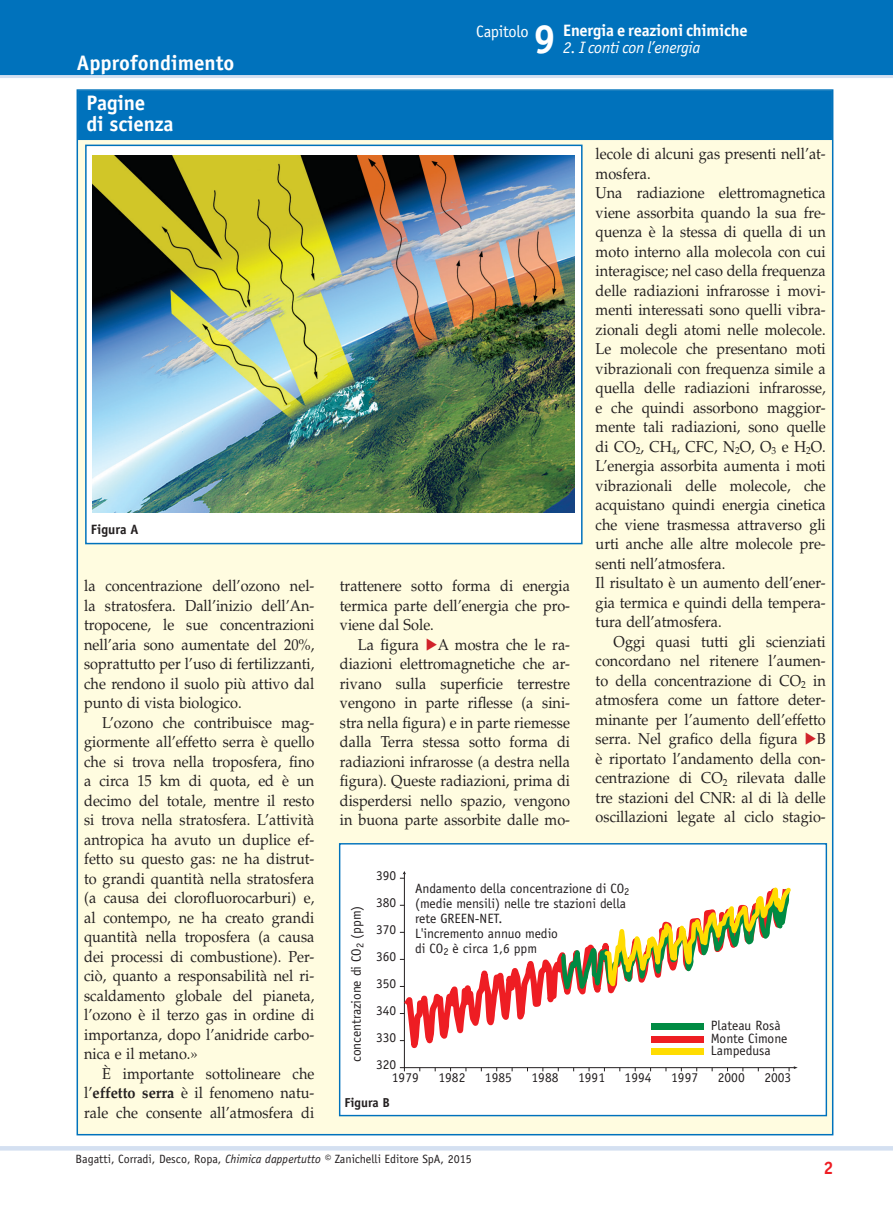
<style>
.page{position:relative;width:893px;height:1212px;background:#fff}
.page>*{position:absolute;margin:0;border:0;box-sizing:border-box;transform-origin:0 0}
.t1{font:700 40.65px "Officina Sans Std";color:#fff}
.t2{font:700 21px/21px "Officina Sans Std";color:#fff}
.t3{font:700 18px "Officina Sans Std";color:#ee1d23}
.t4{font:700 16.5px "Officina Sans Std";letter-spacing:-.015em;color:#fff}
.t5{font:italic 16.5px "Officina Sans Std";letter-spacing:-.015em;color:#fff}
.t6{font:16.5px "Officina Sans Std";letter-spacing:-.02em;color:#fff}
.t7{font:15.75px/19.5px "Palatino LT Std";color:#231f20;text-align:justify;scale:.92 1}
.t8{font:13.5px/15px "Officina Sans Std";color:#231f20}
.t9{font:700 13.5px "Officina Sans Std";color:#231f20}
.t10{font:700 12.9px "Officina Sans Std";color:#231f20}
.t11{font:12px "Officina Sans Std";color:#231f20}
.s1{font-weight:700}
.s2{color:#d1232a}
.s3{font-style:italic}
</style>
<div class="page">
<div style="left:0;top:0;width:893px;height:76px;background:#0072bc"></div>
<hr style="left:0;top:75px;width:893px;height:3px;background:#d4e0f1">
<hr style="left:0;top:1146px;width:893px;height:4px;background:#d4e0f1">
<div style="left:77px;top:90px;width:756px;height:1045px;background:#fffce0"></div>
<div style="left:78px;top:91px;width:754px;height:49px;background:#0072bc"></div>
<div style="left:340px;top:844px;width:486px;height:271px;background:#fff"></div>
<div style="left:339px;top:843px;width:488px;height:273px;border:1px solid #0072bc"></div>
<svg style="left:399px;top:878px;width:391px;height:194px"></svg>
<svg style="left:557px;top:878px;width:234px;height:166px"></svg>
<div style="left:651px;top:1023px;width:52px;height:7px;background:#008b43"></div>
<div style="left:651px;top:1036px;width:52px;height:6px;background:#ee1d23"></div>
<div style="left:651px;top:1049px;width:52px;height:6px;background:#ffdc01"></div>
<svg style="left:400px;top:871px;width:6px;height:8px"></svg>
<svg style="left:400px;top:1067px;width:5px;height:4px"></svg>
<svg style="left:789px;top:1066px;width:9px;height:5px"></svg>
<div style="left:86px;top:145px;width:496px;height:399px;background:#fff"></div>
<div style="left:85px;top:145px;width:498px;height:399px;border:2px solid #0072bc"></div>
<img style="left:92px;top:155px;width:482px;height:357px">
<h2 class="t2" style="left:77px;top:52px;width:159px">Approfondimento</h2>
<h2 class="t2" style="left:87px;top:92px;width:89px">Pagine<br>di scienza</h2>
<p class="t9" style="left:91px;top:521px;width:49px">Figura A</p>
<p class="t7" style="left:84px;top:576px;width:252px">la concentrazione dell’ozono nel&shy;la stratosfera. Dall’inizio dell’An&shy;tropocene, le sue concentrazioni nell’aria sono aumentate del 20%, soprattutto per l’uso di fertilizzanti, che rendono il suolo più attivo dal punto di vista biologico.</p>
<p class="t7" style="left:84px;top:713px;width:252px;text-indent:18px">L’ozono che contribuisce mag&shy;giormente all’effetto serra è quello che si trova nella troposfera, fino a circa 15 km di quota, ed è un decimo del totale, mentre il resto si trova nella stratosfera. L’attività antropica ha avuto un duplice ef&shy;fetto su questo gas: ne ha distrut&shy;to grandi quantità nella stratosfera (a causa dei clorofluorocarburi) e, al contempo, ne ha creato grandi quantità nella troposfera (a causa dei processi di combustione). Per&shy;ciò, quanto a responsabilità nel ri&shy;scaldamento globale del pianeta, l’ozono è il terzo gas in ordine di importanza, dopo l’anidride carbo&shy;nica e il metano.»</p>
<p class="t7" style="left:84px;top:1064px;width:252px;text-indent:18px">È importante sottolineare che l’<span class="s1">effetto serra</span> è il fenomeno natu&shy;rale che consente all’atmosfera di</p>
<h1 class="t1" style="left:533px;top:14px;width:24px">9</h1>
<p class="t4" style="left:563px;top:20px;width:186px">Energia e reazioni chimiche</p>
<p class="t6" style="left:476px;top:22px;width:54px">Capitolo</p>
<p class="t5" style="left:563px;top:38px;width:139px">2. I conti con l’energia</p>
<p class="t7" style="left:340px;top:576px;width:252px">trattenere sotto forma di energia termica parte dell’energia che pro&shy;viene dal Sole.</p>
<p class="t7" style="left:340px;top:635px;width:252px;text-indent:18px">La figura <span class="s2">▶</span>A mostra che le ra&shy;diazioni elettromagnetiche che ar&shy;rivano sulla superficie terrestre vengono in parte riflesse (a sini&shy;stra nella figura) e in parte riemesse dalla Terra stessa sotto forma di radiazioni infrarosse (a destra nella figura). Queste radiazioni, prima di disperdersi nello spazio, vengono in buona parte assorbite dalle mo-</p>
<p class="t8" style="left:376px;top:868px;width:22px">390</p>
<p class="t7" style="left:596px;top:144px;width:252px;text-align:left">lecole di alcuni gas presenti nell’at&shy;mosfera.<br>Una radiazione elettromagnetica viene assorbita quando la sua fre&shy;quenza è la stessa di quella di un moto interno alla molecola con cui interagisce; nel caso della frequenza delle radiazioni infrarosse i movi&shy;menti interessati sono quelli vibra&shy;zionali degli atomi nelle molecole.<br>Le molecole che presentano moti vibrazionali con frequenza simile a quella delle radiazioni infrarosse, e che quindi assorbono maggior&shy;mente tali radiazioni, sono quelle di CO<sub>2</sub>, CH<sub>4</sub>, CFC, N<sub>2</sub>O, O<sub>3</sub> e H<sub>2</sub>O.<br>L’energia assorbita aumenta i moti vibrazionali delle molecole, che acquistano quindi energia cinetica che viene trasmessa attraverso gli urti anche alle altre molecole pre&shy;senti nell’atmosfera.<br>Il risultato è un aumento dell’ener&shy;gia termica e quindi della tempera&shy;tura dell’atmosfera.</p>
<p class="t7" style="left:596px;top:632px;width:252px;text-indent:18px">Oggi quasi tutti gli scienziati concordano nel ritenere l’aumen&shy;to della concentrazione di CO<sub>2</sub> in atmosfera come un fattore deter&shy;minante per l’aumento dell’effetto serra. Nel grafico della figura <span class="s2">▶</span>B è riportato l’andamento della con&shy;centrazione di CO<sub>2</sub> rilevata dalle tre stazioni del CNR: al di là delle oscillazioni legate al ciclo stagio-</p>
<p class="t8" style="left:349px;top:1062px;width:158px;rotate:-90deg">concentrazione di CO<sub>2</sub> (ppm)</p>
<p class="t8" style="left:376px;top:895px;width:22px">380</p>
<p class="t8" style="left:376px;top:922px;width:22px">370</p>
<p class="t8" style="left:376px;top:949px;width:22px">360</p>
<p class="t8" style="left:376px;top:976px;width:22px">350</p>
<p class="t8" style="left:376px;top:1003px;width:22px">340</p>
<p class="t8" style="left:376px;top:1030px;width:22px">330</p>
<p class="t8" style="left:376px;top:1057px;width:22px">320</p>
<p class="t8" style="left:415px;top:880px;width:216px">Andamento della concentrazione di CO<sub>2 </sub>(medie mensili) nelle tre stazioni della rete GREEN-NET.<br>L'incremento annuo medio<br>di CO<sub>2</sub> è circa 1,6 ppm</p>
<p class="t8" style="left:711px;top:1019px;width:78px;line-height:12.6px">Plateau Rosà<br>Monte Cimone<br>Lampedusa</p>
<p class="t8" style="left:392px;top:1070px;width:28px">1979</p>
<p class="t8" style="left:438px;top:1070px;width:28px">1982</p>
<p class="t8" style="left:485px;top:1070px;width:28px">1985</p>
<p class="t8" style="left:532px;top:1070px;width:28px">1988</p>
<p class="t8" style="left:578px;top:1070px;width:28px">1991</p>
<p class="t8" style="left:625px;top:1070px;width:28px">1994</p>
<p class="t8" style="left:671px;top:1070px;width:28px">1997</p>
<p class="t8" style="left:718px;top:1070px;width:28px">2000</p>
<p class="t8" style="left:764px;top:1070px;width:29px">2003</p>
<p class="t10" style="left:344px;top:1094px;width:47px">Figura B</p>
<p class="t11" style="left:75px;top:1152px;width:398px">Bagatti, Corradi, Desco, Ropa, <span class="s3">Chimica dappertutto ©</span> Zanichelli Editore SpA, 2015</p>
<p class="t3" style="left:823px;top:1156px;width:12px">2</p>
</div>
